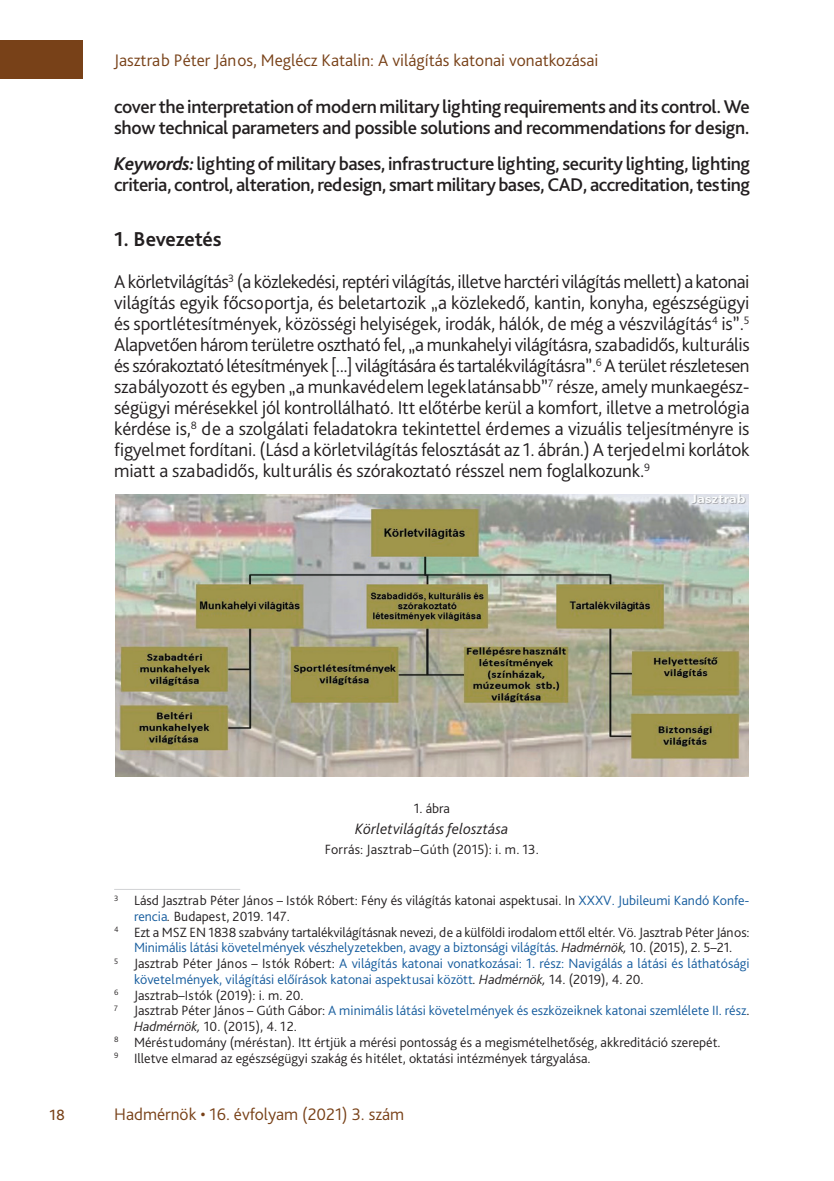
<style>
.page{position:relative;width:834px;height:1181px;background:#fff}
.page>*{position:absolute;margin:0;border:0;box-sizing:border-box;transform-origin:0 0}
._1_1__Head_címsor1{font:700 21px "Bliss Pro";letter-spacing:-.005em;color:#231f20}
._3_1_első_bekezdés{font:300 19.25px/21px "Bliss Pro";letter-spacing:-.01em;color:#231f20;text-align:justify}
._2__Abstract{font:500 19.25px/21px "Bliss Pro";letter-spacing:-.025em;color:#231f20}
.t1{font:300 19.25px "Bliss Pro";color:#784118}
.t2{font:300 17.5px "Bliss Pro";color:#784118}
._8_Ábra__képalárás{font:italic 300 15.75px "Bliss Pro";letter-spacing:.005em;color:#231f20}
._6_Lábjegyzet{font:300 14px/15.8px "Bliss Pro";color:#231f20}
._6_Lábjegyzet-2{font:300 14px/15.8px "Bliss Pro";color:#175d9e}
._8_ábra_forrás{font:300 14px "Bliss Pro";letter-spacing:.015em;color:#231f20}
._8_Ábra_Száma{font:300 14px "Bliss Pro";color:#231f20}
.s1{font-weight:700;font-style:italic}
.s2{color:#175d9e}
.s3{font-style:italic}
.s4{color:#231f20}
.s5{font-style:italic;color:#231f20}
</style>
<div class="page">
<div style="left:0;top:41px;width:83px;height:38px;background:#784118"></div>
<img style="left:115px;top:494px;width:633px;height:282px">
<hr style="left:114px;top:889px;width:126px;height:1px;background:#d1d2d4">
<p class="t2" style="left:114px;top:49px;width:486px">Jasztrab Péter János, Meglécz Katalin: A világítás katonai vonatkozásai</p>
<p class="_2__Abstract" style="left:114px;top:95px;width:637px">cover the interpretation of modern military lighting requirements and its control. We show technical parameters and possible solutions and recommendations for design.</p>
<p class="_2__Abstract" style="left:114px;top:152px;width:637px"><span class="s1">Keywords:</span>lighting of military bases, infrastructure lighting, security lighting, lighting criteria, control, alteration, redesign, smart military bases, CAD, accreditation, testing</p>
<p class="_1_1__Head_címsor1" style="left:114px;top:226px;width:109px">1. Bevezetés</p>
<p class="_3_1_első_bekezdés" style="left:114px;top:271px;width:637px">A körletvilágítás<sup>3</sup> (a közlekedési, reptéri világítás, illetve harctéri világítás mellett) akatonai világítás egyik főcsoportja, és beletartozik „a közlekedő, kantin, konyha, egészségügyi és sportlétesítmények, közösségi helyiségek, irodák, hálók, de még a vészvilágítás<sup>4</sup> is”.<sup>5<br></sup>Alapvetően három területre osztható fel, „a munkahelyi világításra, szabadidős, kulturális ésszórakoztató létesítmények [...] világítására éstartalékvilágításra”.<sup>6</sup> A terület részletesen szabályozott és egyben „a munkavédelem legeklatánsabb”<sup>7</sup> része, amely munkaegész&shy;ségügyi mérésekkel jól kontrollálható. Itt előtérbe kerül a komfort, illetve a metrológia kérdése is,<sup>8</sup> de a szolgálati feladatokra tekintettel érdemes a vizuális teljesítményre is figyelmet fordítani. (Lásd a körletvilágítás felosztását az -1. ábrán.) A terjedelmi korlátok miatt a szabadidős, kulturális és szórakoztató résszel nem foglalkozunk.<sup>9</sup></p>
<p class="_8_Ábra_Száma" style="left:413px;top:800px;width:38px">1. ábra</p>
<p class="_8_Ábra__képalárás" style="left:355px;top:819px;width:155px">Körletvilágítás felosztása</p>
<p class="_8_ábra_forrás" style="left:325px;top:841px;width:215px">Forrás: Jasztrab–Gúth (2015): i. m. 13.</p>
<p class="_6_Lábjegyzet" style="left:134px;top:892px;width:617px;text-indent:-20px"><sup>3</sup> Lásd Jasztrab Péter János – Istók Róbert: Fény és világítás katonai aspektusai. In <span class="s2">XXXV. Jubileumi Kandó Konfe&shy;rencia</span><span class="s3">.</span> Budapest, 2019. 147.</p>
<p class="_6_Lábjegyzet" style="left:114px;top:924px;width:637px;text-align:center"><sup>4</sup> Ezt a MSZ EN 1838 szabvány tartalékvilágításnak nevezi, de a külföldi irodalom ettől eltér. Vö. Jasztrab Péter János:<br><span class="s2">Minimális látási követelmények vészhelyzetekben, avagy a biztonsági világítás</span>. <span class="s3">Hadmérnök,</span> 10. (2015), 2. 5–21.</p>
<p class="_6_Lábjegyzet-2" style="left:134px;top:955px;width:617px;text-indent:-20px"><sup>5</sup> <span class="s4">Jasztrab Péter János – Istók Róbert:</span> A világítás katonai vonatkozásai: 1. rész: Navigálás a látási és láthatósági követelmények, világítási előírások katonai aspektusai között<span class="s5">. Hadmérnök,</span> <span class="s4">14. (2019), 4. 20.</span></p>
<p class="_6_Lábjegyzet" style="left:114px;top:987px;width:191px"><sup>6</sup> Jasztrab–Istók (2019): i. m. 20.</p>
<p class="_6_Lábjegyzet-2" style="left:134px;top:1002px;width:617px;text-indent:-20px"><sup>7</sup> <span class="s4">Jasztrab Péter János – Gúth Gábor:</span> A minimális látási követelmények és eszközeiknek katonai szemlélete II. rész<span class="s4">.<br></span><span class="s5">Hadmérnök,</span> <span class="s4">10. (2015), 4. 12.</span></p>
<p class="_6_Lábjegyzet" style="left:114px;top:1034px;width:608px"><sup>8</sup> Méréstudomány (méréstan). Itt értjük a mérési pontosság és a megismételhetőség, akkreditáció szerepét.</p>
<p class="_6_Lábjegyzet" style="left:114px;top:1050px;width:478px"><sup>9</sup> Illetve elmarad az egészségügyi szakág és hitélet, oktatási intézmények tárgyalása.</p>
<p class="t1" style="left:50px;top:1102px;width:17px">18</p>
<p class="t2" style="left:114px;top:1103px;width:291px">Hadmérnök • 16. évfolyam (2021) 3. szám</p>
</div>
